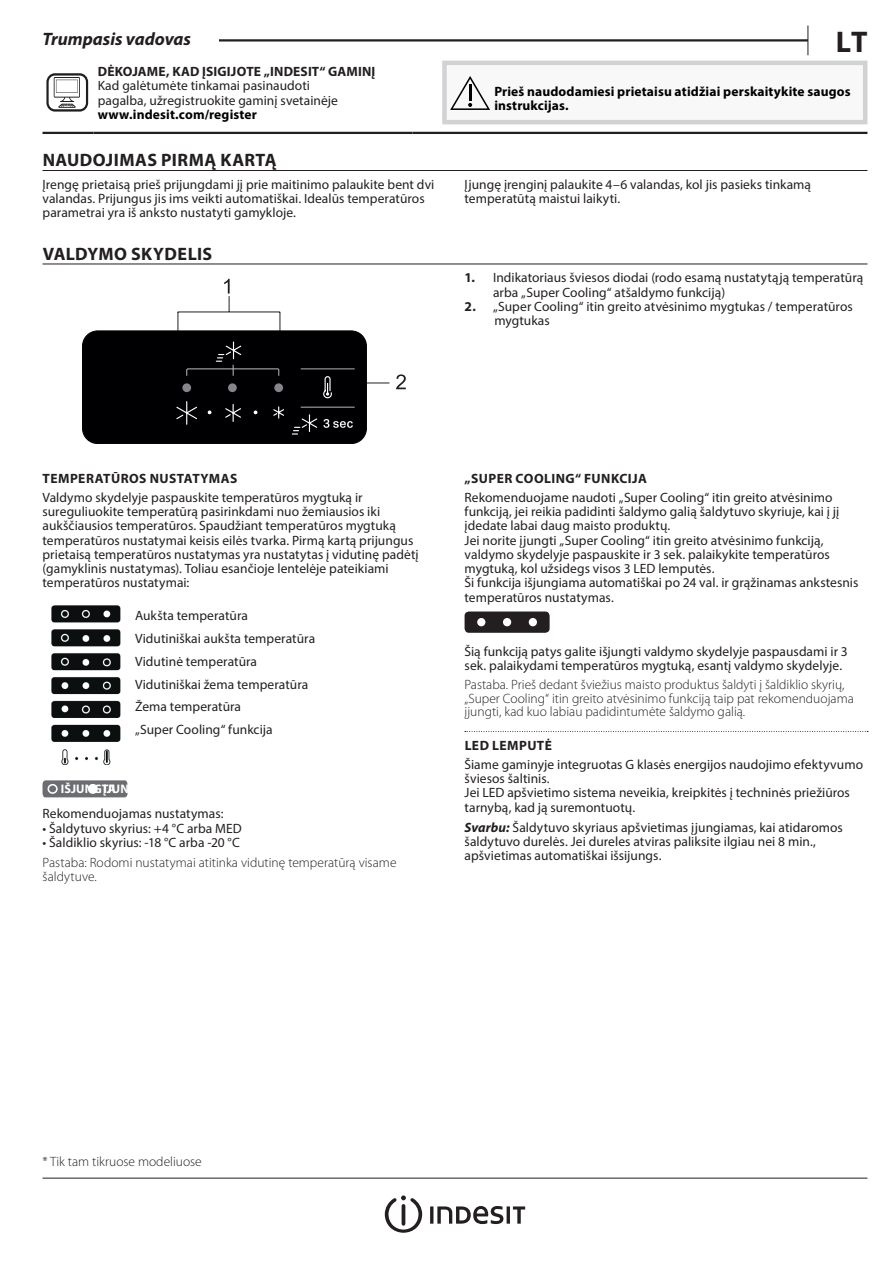
<style>
.page{position:relative;width:893px;height:1263px;background:#fff}
.page>*{position:absolute;margin:0;border:0;box-sizing:border-box;transform-origin:0 0}
.t1{font:700 30px "Myriad Pro";color:#231f20}
.t2{font:700 18px "Myriad Pro";letter-spacing:.02em;color:#231f20}
.t3{font:italic 700 18px "Myriad Pro";color:#231f20}
.t4{font:13.5px/14.2px "Myriad Pro";color:#231f20}
.t5{font:300 13.5px/13.5px "Myriad Pro";color:#231f20}
.t6{font:700 13.5px "Myriad Pro";letter-spacing:.025em;color:#231f20}
.t7{font:700 13.5px/14.2px "Myriad Pro";letter-spacing:.01em;color:#000001}
.t8{font:700 12.45px "Myriad Pro";letter-spacing:.01em;color:#fff}
.s1{font-weight:700}
.s2{font-weight:700;font-style:italic}
</style>
<div class="page">
<hr style="left:43px;top:1178px;width:824px;height:1px;background:#231f20">
<svg style="left:807px;top:26px;width:1px;height:29px"></svg>
<hr style="left:43px;top:39px;width:765px;height:3px;background:#231f20">
<div style="left:43px;top:26px;width:176px;height:19px;background:#fff"></div>
<svg style="left:385px;top:1195px;width:37px;height:38px"></svg>
<hr style="left:430px;top:1206px;width:3px;height:18px;background:#231f20">
<svg style="left:437px;top:1206px;width:66px;height:18px"></svg>
<hr style="left:507px;top:1206px;width:3px;height:18px;background:#231f20">
<svg style="left:513px;top:1206px;width:12px;height:18px"></svg>
<hr style="left:43px;top:170px;width:824px;height:1px;background:#231f20">
<hr style="left:43px;top:132px;width:51px;height:2px;background:#231f20">
<hr style="left:94px;top:132px;width:318px;height:2px;background:#231f20">
<hr style="left:412px;top:132px;width:455px;height:2px;background:#231f20">
<svg style="left:46px;top:73px;width:42px;height:39px"></svg>
<div style="left:444px;top:63px;width:421px;height:59px;background:#f8f8f9"></div>
<div style="left:442px;top:61px;width:425px;height:63px;border:4px solid #d1d2d4"></div>
<svg style="left:450px;top:76px;width:40px;height:34px"></svg>
<hr style="left:43px;top:264px;width:824px;height:1px;background:#231f20">
<svg style="left:396px;top:374px;width:10px;height:15px"></svg>
<svg style="left:82px;top:279px;width:307px;height:165px"></svg>
<svg style="left:43px;top:780px;width:85px;height:17px"></svg>
<div style="left:48px;top:784px;width:10px;height:10px;border:2px solid #fff;border-radius:50%"></div>
<div style="left:89px;top:785px;width:8px;height:8px;background:#fff;border-radius:50%"></div>
<div style="left:88px;top:784px;width:10px;height:10px;border:2px solid #fff;border-radius:50%"></div>
<img style="left:51px;top:605px;width:70px;height:160px">
<svg style="left:465px;top:731px;width:403px;height:1px"></svg>
<div style="left:465px;top:611px;width:85px;height:22px;background:#231f20;border-radius:4px"></div>
<div style="left:477px;top:618px;width:8px;height:8px;background:#fff;border-radius:50%"></div>
<div style="left:503px;top:618px;width:8px;height:8px;background:#fff;border-radius:50%"></div>
<div style="left:529px;top:618px;width:8px;height:8px;background:#fff;border-radius:50%"></div>
<h2 class="t3" style="left:43px;top:28px;width:150px">Trumpasis vadovas</h2>
<h1 class="t1" style="left:836px;top:22px;width:33px">LT</h1>
<p class="t6" style="left:98px;top:63px;width:279px">DĖKOJAME, KAD ĮSIGIJOTE „INDESIT“ GAMINĮ</p>
<p class="t4" style="left:98px;top:79px;width:242px">Kad galėtumėte tinkamai pasinaudoti pagalba, užregistruokite gaminį svetainėje</p>
<p class="t7" style="left:98px;top:107px;width:161px">www.indesit.com/register</p>
<p class="t7" style="left:494px;top:84px;width:358px">Prieš naudodamiesi prietaisu atidžiai perskaitykite saugos instrukcijas.</p>
<h2 class="t2" style="left:43px;top:148px;width:235px">NAUDOJIMAS PIRMĄ KARTĄ</h2>
<p class="t4" style="left:43px;top:177px;width:393px">Įrengę prietaisą prieš prijungdami jį prie maitinimo palaukite bent dvi valandas. Prijungus jis ims veikti automatiškai. Idealūs temperatūros parametrai yra iš anksto nustatyti gamykloje.</p>
<p class="t4" style="left:465px;top:177px;width:348px">Įjungę įrenginį palaukite 4–6 valandas, kol jis pasieks tinkamą temperatūtą maistui laikyti.</p>
<h2 class="t2" style="left:43px;top:242px;width:171px">VALDYMO SKYDELIS</h2>
<p class="t4" style="left:493px;top:270px;width:372px;text-indent:-28px"><span class="s1">1.</span> Indikatoriaus šviesos diodai (rodo esamą nustatytąją temperatūrą arba „Super Cooling“ atšaldymo funkciją)</p>
<p class="t4" style="left:494px;top:299px;width:360px;text-indent:-30px"><span class="s1">2.</span> „Super Cooling“ itin greito atvėsinimo mygtukas / temperatūros mygtukas</p>
<p class="t6" style="left:43px;top:470px;width:196px">TEMPERATŪROS NUSTATYMAS</p>
<p class="t4" style="left:43px;top:490px;width:378px">Valdymo skydelyje paspauskite temperatūros mygtuką ir sureguliuokite temperatūrą pasirinkdami nuo žemiausios iki aukščiausios temperatūros. Spaudžiant temperatūros mygtuką temperatūros nustatymai keisis eilės tvarka. Pirmą kartą prijungus prietaisą temperatūros nustatymas yra nustatytas į vidutinę padėtį (gamyklinis nustatymas). Toliau esančioje lentelėje pateikiami temperatūros nustatymai:</p>
<p class="t4" style="left:135px;top:604px;width:182px;line-height:22.8px">Aukšta temperatūra<br>Vidutiniškai aukšta temperatūra<br>Vidutinė temperatūra<br>Vidutiniškai žema temperatūra<br>Žema temperatūra<br>„Super Cooling“ funkcija</p>
<p class="t8" style="left:61px;top:781px;width:92px">IŠJUNGTAĮJUNGTA</p>
<p class="t4" style="left:43px;top:806px;width:183px">Rekomenduojamas nustatymas:</p>
<p class="t4" style="left:43px;top:821px;width:201px">• Šaldytuvo skyrius: +4 °C arba MED</p>
<p class="t4" style="left:43px;top:835px;width:199px">• Šaldiklio skyrius: -18 °C arba -20 °C</p>
<p class="t5" style="left:43px;top:855px;width:356px;line-height:14.2px">Pastaba: Rodomi nustatymai atitinka vidutinę temperatūrą visame šaldytuve.</p>
<p class="t6" style="left:465px;top:470px;width:184px">„SUPER COOLING“ FUNKCIJA</p>
<p class="t4" style="left:465px;top:490px;width:395px">Rekomenduojame naudoti „Super Cooling“ itin greito atvėsinimo funkciją, jei reikia padidinti šaldymo galią šaldytuvo skyriuje, kai į jį įdedate labai daug maisto produktų.<br>Jei norite įjungti „Super Cooling“ itin greito atvėsinimo funkciją, valdymo skydelyje paspauskite ir 3 sek. palaikykite temperatūros mygtuką, kol užsidegs visos 3 LED lemputės.<br>Ši funkcija išjungiama automatiškai po 24 val. ir grąžinamas ankstesnis temperatūros nustatymas.</p>
<p class="t4" style="left:465px;top:644px;width:385px">Šią funkciją patys galite išjungti valdymo skydelyje paspausdami ir 3 sek. palaikydami temperatūros mygtuką, esantį valdymo skydelyje.</p>
<p class="t5" style="left:465px;top:678px;width:391px">Pastaba. Prieš dedant šviežius maisto produktus šaldyti į šaldiklio skyrių, „Super Cooling“ itin greito atvėsinimo funkciją taip pat rekomenduojama įjungti, kad kuo labiau padidintumėte šaldymo galią.</p>
<p class="t6" style="left:465px;top:737px;width:89px">LED LEMPUTĖ</p>
<p class="t4" style="left:465px;top:757px;width:400px">Šiame gaminyje integruotas G klasės energijos naudojimo efektyvumo šviesos šaltinis.<br>Jei LED apšvietimo sistema neveikia, kreipkitės į techninės priežiūros tarnybą, kad ją suremontuotų.</p>
<p class="t4" style="left:465px;top:820px;width:380px"><span class="s2">Svarbu:</span> Šaldytuvo skyriaus apšvietimas įjungiamas, kai atidaromos šaldytuvo durelės. Jei dureles atviras paliksite ilgiau nei 8 min., apšvietimas automatiškai išsijungs.</p>
<p class="t5" style="left:43px;top:1155px;width:161px">* Tik tam tikruose modeliuose</p>
</div>
